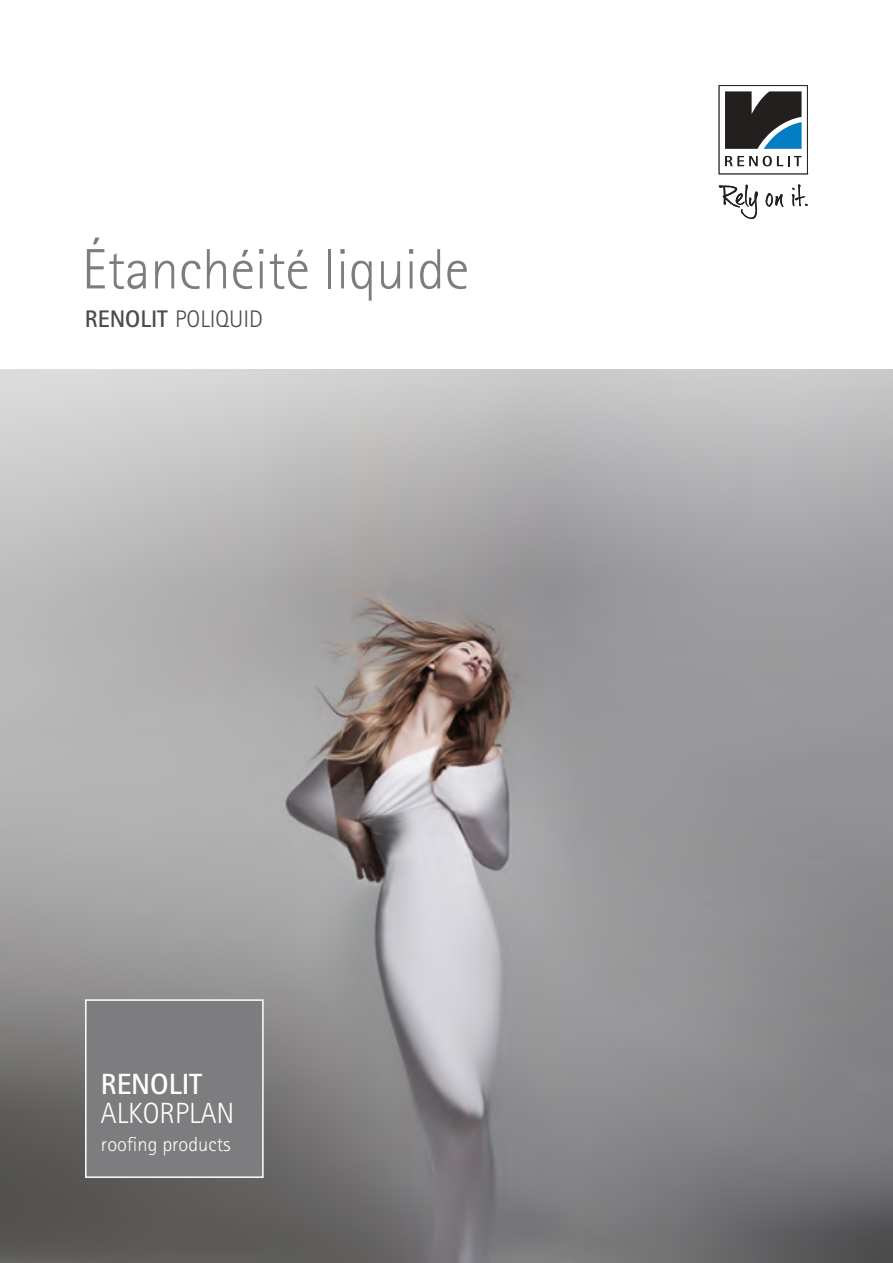
<style>
.page{position:relative;width:893px;height:1263px;background:#fff}
.page>*{position:absolute;margin:0;border:0;box-sizing:border-box;transform-origin:0 0}
.t1{font:300 57px "Rotis Sans Serif Pro";color:#7d7c7e}
.t2{font:300 29.25px "Rotis Sans Serif Pro";color:#fff}
.t3{font:700 29.25px "Rotis Sans Serif Pro";color:#fff}
.t4{font:300 24px "Rotis Sans Serif Pro";color:#4e4b4c}
.t5{font:300 20.4px "Rotis Sans Serif Pro";color:#fff}
.s1{font-weight:700}
</style>
<div class="page">
<img style="left:0;top:370px;width:893px;height:893px">
<div style="left:86px;top:1000px;width:177px;height:177px;background:#7d7c7e"></div>
<div style="left:85px;top:999px;width:179px;height:179px;border:2px solid #fff"></div>
<svg style="left:719px;top:85px;width:89px;height:89px"></svg>
<svg style="left:765px;top:193px;width:18px;height:14px"></svg>
<svg style="left:792px;top:184px;width:16px;height:22px"></svg>
<svg style="left:719px;top:185px;width:39px;height:34px"></svg>
<p class="t1" style="left:82px;top:236px;width:389px">Étanchéité liquide</p>
<p class="t4" style="left:85px;top:306px;width:180px"><span class="s1">RENOLIT</span> POLIQUID</p>
<p class="t3" style="left:101px;top:1065px;width:103px">RENOLIT</p>
<p class="t2" style="left:101px;top:1096px;width:135px">ALKORPLAN</p>
<p class="t5" style="left:101px;top:1132px;width:131px">roofing products</p>
</div>
